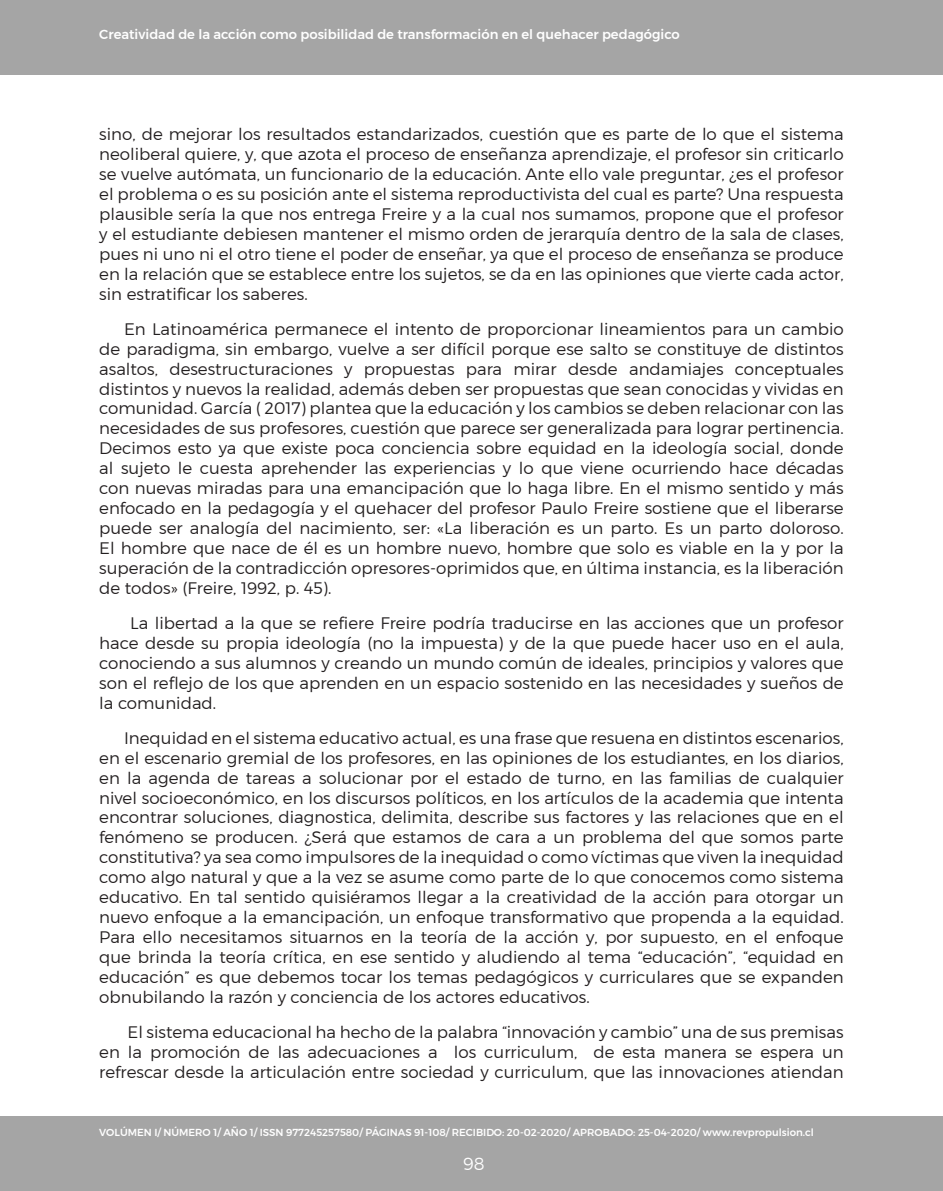
<style>
.page{position:relative;width:943px;height:1191px;background:#fff}
.page>*{position:absolute;margin:0;border:0;box-sizing:border-box;transform-origin:0 0}
.t1{font:300 17.5px "Montserrat";color:#fff}
._07_parrafo_texto_ar{font:300 16.62px/19.9px "Montserrat";color:#231f20;text-align:justify}
.t2{font:500 13.12px "Montserrat";color:#fff}
.t3{font:500 10.15px "Montserrat";color:#fff}
</style>
<div class="page">
<div style="left:0;top:1116px;width:943px;height:75px;background:#a5a5a5"></div>
<div style="left:0;top:0;width:943px;height:74px;background:#a5a5a5"></div>
<p class="t2" style="left:99px;top:26px;width:582px">Creatividad de la acción como posibilidad de transformación en el quehacer pedagógico</p>
<p class="_07_parrafo_texto_ar" style="left:99px;top:124px;width:746px">sino, de mejorar los resultados estandarizados, cuestión que es parte de lo que el sistema neoliberal quiere, y, que azota el proceso de enseñanza aprendizaje, el profesor sin criticarlo se vuelve autómata, un funcionario de la educación. Ante ello vale preguntar, ¿es el profesor el problema o es su posición ante el sistema reproductivista del cual es parte? Una respuesta plausible sería la que nos entrega Freire y a la cual nos sumamos, propone que el profesor y el estudiante debiesen mantener el mismo orden de jerarquía dentro de la sala de clases, pues ni uno ni el otro tiene el poder de enseñar, ya que el proceso de enseñanza se produce en la relación que se establece entre los sujetos, se da en las opiniones que vierte cada actor, sin estratificar los saberes.</p>
<p class="_07_parrafo_texto_ar" style="left:99px;top:318px;width:746px;text-indent:25px">En Latinoamérica permanece el intento de proporcionar lineamientos para un cambio de paradigma, sin embargo, vuelve a ser difícil porque ese salto se constituye de distintos asaltos, desestructuraciones y propuestas para mirar desde andamiajes conceptuales distintos y nuevos la realidad, además deben ser propuestas que sean conocidas y vividas en comunidad. García ( 2017) plantea que la educación y los cambios se deben relacionar con las necesidades de sus profesores, cuestión que parece ser generalizada para lograr pertinencia.<br>Decimos esto ya que existe poca conciencia sobre equidad en la ideología social, donde al sujeto le cuesta aprehender las experiencias y lo que viene ocurriendo hace décadas con nuevas miradas para una emancipación que lo haga libre. En el mismo sentido y más enfocado en la pedagogía y el quehacer del profesor Paulo Freire sostiene que el liberarse puede ser analogía del nacimiento, ser: «La liberación es un parto. Es un parto doloroso.<br>El hombre que nace de él es un hombre nuevo, hombre que solo es viable en la y por la superación de la contradicción opresores-oprimidos que, en última instancia, es la liberación de todos» (Freire, 1992, p. 45).</p>
<p class="_07_parrafo_texto_ar" style="left:99px;top:613px;width:746px;text-indent:31px">La libertad a la que se refiere Freire podría traducirse en las acciones que un profesor hace desde su propia ideología (no la impuesta) y de la que puede hacer uso en el aula, conociendo a sus alumnos y creando un mundo común de ideales, principios y valores que son el reflejo de los que aprenden en un espacio sostenido en las necesidades y sueños de la comunidad.</p>
<p class="_07_parrafo_texto_ar" style="left:99px;top:727px;width:746px;text-indent:25px">Inequidad en el sistema educativo actual, es una frase que resuena en distintos escenarios, en el escenario gremial de los profesores, en las opiniones de los estudiantes, en los diarios, en la agenda de tareas a solucionar por el estado de turno, en las familias de cualquier nivel socioeconómico, en los discursos políticos, en los artículos de la academia que intenta encontrar soluciones, diagnostica, delimita, describe sus factores y las relaciones que en el fenómeno se producen. ¿Será que estamos de cara a un problema del que somos parte constitutiva? ya sea como impulsores de la inequidad o como víctimas que viven la inequidad como algo natural y que a la vez se asume como parte de lo que conocemos como sistema educativo. En tal sentido quisiéramos llegar a la creatividad de la acción para otorgar un nuevo enfoque a la emancipación, un enfoque transformativo que propenda a la equidad.<br>Para ello necesitamos situarnos en la teoría de la acción y, por supuesto, en el enfoque que brinda la teoría crítica, en ese sentido y aludiendo al tema “educación”, “equidad en educación” es que debemos tocar los temas pedagógicos y curriculares que se expanden obnubilando la razón y conciencia de los actores educativos.</p>
<p class="_07_parrafo_texto_ar" style="left:99px;top:1021px;width:746px;text-indent:28px">El sistema educacional ha hecho de la palabra “innovación y cambio” una de sus premisas en la promoción de las adecuaciones a los curriculum, de esta manera se espera un refrescar desde la articulación entre sociedad y curriculum, que las innovaciones atiendan</p>
<p class="t3" style="left:99px;top:1126px;width:716px">VOLÚMEN I/ NÚMERO 1/ AÑO 1/ ISSN 977245257580/ PÁGINAS 91-108/ RECIBIDO: 20-02-2020/ APROBADO: 25-04-2020/ www.revpropulsion.cl</p>
<p class="t1" style="left:463px;top:1152px;width:23px">98</p>
</div>
